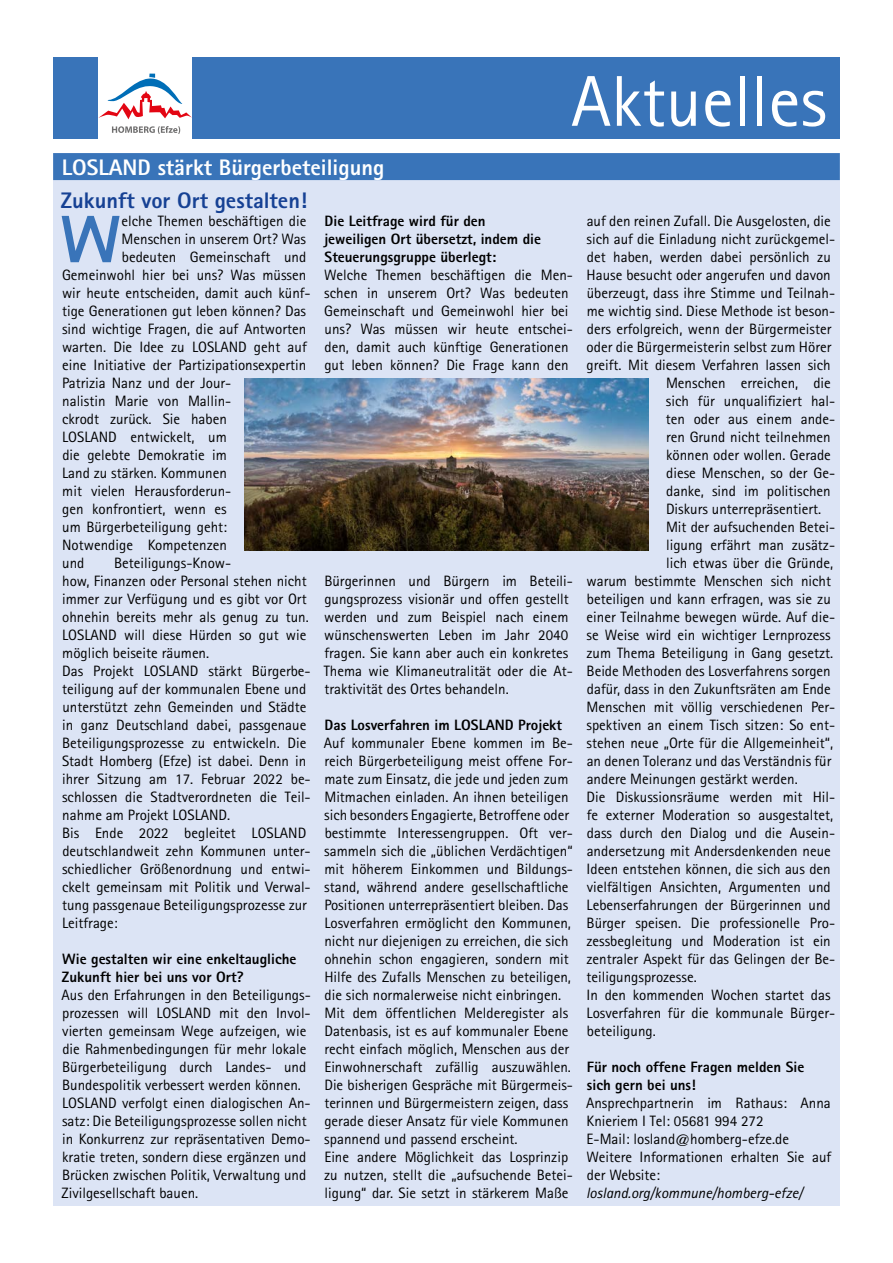
<style>
.page{position:relative;width:893px;height:1263px;background:#fff}
.page>*{position:absolute;margin:0;border:0;box-sizing:border-box;transform-origin:0 0}
.t1{font:72px "Rotis Sans Serif";color:#fff}
.t2{font:800 67.2px "Rotis Sans Serif";color:#3974b9}
.t3{font:800 22.5px "Rotis Sans Serif";color:#fff}
.t4{font:800 22.5px "Rotis Sans Serif";color:#164194}
.t5{font:15px/18px "Rotis Sans Serif";color:#000}
.t6{font:800 15px/18px "Rotis Sans Serif";color:#000}
.t7{font:italic 15px "Rotis Sans Serif";color:#000}
</style>
<div class="page">
<div style="left:53px;top:57px;width:787px;height:82px;background:#3974b9"></div>
<div style="left:53px;top:153px;width:787px;height:1052px;background:#dce4f5"></div>
<div style="left:53px;top:153px;width:787px;height:27px;background:#3974b9"></div>
<img style="left:244px;top:379px;width:404px;height:171px">
<div style="left:98px;top:57px;width:94px;height:94px;background:#fff"></div>
<svg style="left:112px;top:126px;width:68px;height:8px"></svg>
<svg style="left:98px;top:74px;width:94px;height:45px"></svg>
<h1 class="t1" style="left:571px;top:59px;width:257px">Aktuelles</h1>
<h3 class="t3" style="left:62px;top:153px;width:324px">LOSLAND stärkt Bürgerbeteiligung</h3>
<h3 class="t4" style="left:61px;top:186px;width:248px">Zukunft vor Ort gestalten!</h3>
<h2 class="t2" style="left:60px;top:197px;width:62px">W</h2>
<p class="t5" style="left:121px;top:212px;width:186px">elche Themen beschäftigen die</p>
<p class="t6" style="left:324px;top:212px;width:218px">Die Leitfrage wird für den jeweiligen Ort übersetzt, indem die<br>Steuerungsgruppe überlegt:</p>
<p class="t5" style="left:324px;top:266px;width:250px">Welche Themen beschäftigen die Men&shy;schen in unserem Ort? Was bedeuten Gemeinschaft und Gemeinwohl hier bei uns? Was müssen wir heute entschei&shy;den, damit auch künftige Generationen gut leben können? Die Frage kann den</p>
<p class="t5" style="left:122px;top:230px;width:186px">Menschen in unserem Ort? Was</p>
<p class="t5" style="left:122px;top:248px;width:186px">bedeuten Gemeinschaft und</p>
<p class="t5" style="left:62px;top:266px;width:246px">Gemeinwohl hier bei uns? Was müssen</p>
<p class="t5" style="left:62px;top:284px;width:250px">wir heute entscheiden, damit auch künf-</p>
<p class="t5" style="left:62px;top:302px;width:246px">tige Generationen gut leben können? Das</p>
<p class="t5" style="left:62px;top:320px;width:246px">sind wichtige Fragen, die auf Antworten</p>
<p class="t5" style="left:62px;top:338px;width:246px">warten. Die Idee zu LOSLAND geht auf</p>
<p class="t5" style="left:62px;top:356px;width:246px">eine Initiative der Partizipationsexpertin</p>
<p class="t5" style="left:62px;top:374px;width:171px">Patrizia Nanz und der Jour-</p>
<p class="t5" style="left:62px;top:392px;width:171px">nalistin Marie von Mallin-</p>
<p class="t5" style="left:62px;top:410px;width:166px">ckrodt zurück. Sie haben</p>
<p class="t5" style="left:62px;top:428px;width:166px">LOSLAND entwickelt, um</p>
<p class="t5" style="left:62px;top:446px;width:166px">die gelebte Demokratie im</p>
<p class="t5" style="left:62px;top:464px;width:166px">Land zu stärken. Kommunen</p>
<p class="t5" style="left:62px;top:482px;width:171px">mit vielen Herausforderun-</p>
<p class="t5" style="left:62px;top:500px;width:166px">gen konfrontiert, wenn es</p>
<p class="t5" style="left:62px;top:518px;width:166px">um Bürgerbeteiligung geht:</p>
<p class="t5" style="left:62px;top:536px;width:166px">Notwendige Kompetenzen</p>
<p class="t5" style="left:62px;top:554px;width:24px">und</p>
<p class="t5" style="left:62px;top:554px;width:250px;text-indent:52px">Beteiligungs-Know-<br>how, Finanzen oder Personal stehen nicht immer zur Verfügung und es gibt vor Ort ohnehin bereits mehr als genug zu tun.<br>LOSLAND will diese Hürden so gut wie möglich beiseite räumen.<br>Das Projekt LOSLAND stärkt Bürgerbe&shy;teiligung auf der kommunalen Ebene und unterstützt zehn Gemeinden und Städte in ganz Deutschland dabei, passgenaue Beteiligungsprozesse zu entwickeln. Die Stadt Homberg (Efze) ist dabei. Denn in ihrer Sitzung am 17. Februar 2022 be&shy;schlossen die Stadtverordneten die Teil&shy;nahme am Projekt LOSLAND.<br>Bis Ende 2022 begleitet LOSLAND deutschlandweit zehn Kommunen unter&shy;schiedlicher Größenordnung und entwi&shy;ckelt gemeinsam mit Politik und Verwal&shy;tung passgenaue Beteiligungsprozesse zur Leitfrage:</p>
<p class="t6" style="left:62px;top:950px;width:236px">Wie gestalten wir eine enkeltaugliche<br>Zukunft hier bei uns vor Ort?</p>
<p class="t5" style="left:62px;top:986px;width:251px">Aus den Erfahrungen in den Beteiligungs&shy;prozessen will LOSLAND mit den Invol&shy;vierten gemeinsam Wege aufzeigen, wie die Rahmenbedingungen für mehr lokale Bürgerbeteiligung durch Landes- und Bundespolitik verbessert werden können.<br>LOSLAND verfolgt einen dialogischen An&shy;satz: Die Beteiligungsprozesse sollen nicht in Konkurrenz zur repräsentativen Demo&shy;kratie treten, sondern diese ergänzen und Brücken zwischen Politik, Verwaltung und Zivilgesellschaft bauen.</p>
<p class="t5" style="left:324px;top:572px;width:251px">Bürgerinnen und Bürgern im Beteili&shy;gungsprozess visionär und offen gestellt werden und zum Beispiel nach einem wünschenswerten Leben im Jahr 2040 fragen. Sie kann aber auch ein konkretes Thema wie Klimaneutralität oder die At&shy;traktivität des Ortes behandeln.</p>
<p class="t6" style="left:325px;top:716px;width:239px">Das Losverfahren im LOSLAND Projekt</p>
<p class="t5" style="left:324px;top:734px;width:251px">Auf kommunaler Ebene kommen im Be&shy;reich Bürgerbeteiligung meist offene For&shy;mate zum Einsatz, die jede und jeden zum Mitmachen einladen. An ihnen beteiligen sich besonders Engagierte, Betroffene oder bestimmte Interessengruppen. Oft ver&shy;sammeln sich die „üblichen Verdächtigen“ mit höherem Einkommen und Bildungs&shy;stand, während andere gesellschaftliche Positionen unterrepräsentiert bleiben. Das Losverfahren ermöglicht den Kommunen, nicht nur diejenigen zu erreichen, die sich ohnehin schon engagieren, sondern mit Hilfe des Zufalls Menschen zu beteiligen, die sich normalerweise nicht einbringen.<br>Mit dem öffentlichen Melderegister als Datenbasis, ist es auf kommunaler Ebene recht einfach möglich, Menschen aus der Einwohnerschaft zufällig auszuwählen.<br>Die bisherigen Gespräche mit Bürgermeis&shy;terinnen und Bürgermeistern zeigen, dass gerade dieser Ansatz für viele Kommunen spannend und passend erscheint.<br>Eine andere Möglichkeit das Losprinzip zu nutzen, stellt die „aufsuchende Betei&shy;ligung“ dar. Sie setzt in stärkerem Maße</p>
<p class="t5" style="left:587px;top:212px;width:246px">auf den reinen Zufall. Die Ausgelosten, die</p>
<p class="t5" style="left:586px;top:230px;width:250px">sich auf die Einladung nicht zurückgemel-</p>
<p class="t5" style="left:587px;top:248px;width:245px">det haben, werden dabei persönlich zu</p>
<p class="t5" style="left:587px;top:266px;width:246px">Hause besucht oder angerufen und davon</p>
<p class="t5" style="left:587px;top:284px;width:250px">überzeugt, dass ihre Stimme und Teilnah-</p>
<p class="t5" style="left:587px;top:302px;width:250px">me wichtig sind. Diese Methode ist beson-</p>
<p class="t5" style="left:587px;top:320px;width:246px">ders erfolgreich, wenn der Bürgermeister</p>
<p class="t5" style="left:587px;top:338px;width:246px">oder die Bürgermeisterin selbst zum Hörer</p>
<p class="t5" style="left:587px;top:356px;width:246px">greift. Mit diesem Verfahren lassen sich</p>
<p class="t5" style="left:666px;top:374px;width:166px">Menschen erreichen, die</p>
<p class="t5" style="left:666px;top:392px;width:171px">sich für unqualifiziert hal-</p>
<p class="t5" style="left:666px;top:410px;width:171px">ten oder aus einem ande-</p>
<p class="t5" style="left:666px;top:428px;width:166px">ren Grund nicht teilnehmen</p>
<p class="t5" style="left:666px;top:446px;width:166px">können oder wollen. Gerade</p>
<p class="t5" style="left:666px;top:464px;width:170px">diese Menschen, so der Ge-</p>
<p class="t5" style="left:666px;top:482px;width:166px">danke, sind im politischen</p>
<p class="t5" style="left:666px;top:500px;width:157px">Diskurs unterrepräsentiert.</p>
<p class="t5" style="left:666px;top:518px;width:171px">Mit der aufsuchenden Betei-</p>
<p class="t5" style="left:666px;top:536px;width:170px">ligung erfährt man zusätz-</p>
<p class="t5" style="left:666px;top:554px;width:168px">lich etwas über die Gründe,</p>
<p class="t5" style="left:586px;top:572px;width:246px">warum bestimmte Menschen sich nicht</p>
<p class="t5" style="left:587px;top:590px;width:245px">beteiligen und kann erfragen, was sie zu</p>
<p class="t5" style="left:587px;top:608px;width:250px">einer Teilnahme bewegen würde. Auf die-</p>
<p class="t5" style="left:586px;top:626px;width:246px">se Weise wird ein wichtiger Lernprozess</p>
<p class="t5" style="left:586px;top:644px;width:248px">zum Thema Beteiligung in Gang gesetzt.</p>
<p class="t5" style="left:587px;top:662px;width:246px">Beide Methoden des Losverfahrens sorgen</p>
<p class="t5" style="left:587px;top:680px;width:245px">dafür, dass in den Zukunftsräten am Ende</p>
<p class="t5" style="left:587px;top:698px;width:250px">Menschen mit völlig verschiedenen Per-</p>
<p class="t5" style="left:586px;top:716px;width:250px">spektiven an einem Tisch sitzen: So ent-</p>
<p class="t5" style="left:586px;top:734px;width:248px">stehen neue „Orte für die Allgemeinheit“,</p>
<p class="t5" style="left:587px;top:752px;width:246px">an denen Toleranz und das Verständnis für</p>
<p class="t5" style="left:587px;top:770px;width:213px">andere Meinungen gestärkt werden.</p>
<p class="t5" style="left:587px;top:788px;width:250px">Die Diskussionsräume werden mit Hil-</p>
<p class="t5" style="left:587px;top:806px;width:248px">fe externer Moderation so ausgestaltet,</p>
<p class="t5" style="left:587px;top:824px;width:250px">dass durch den Dialog und die Ausein-</p>
<p class="t5" style="left:587px;top:842px;width:246px">andersetzung mit Andersdenkenden neue</p>
<p class="t5" style="left:587px;top:860px;width:246px">Ideen entstehen können, die sich aus den</p>
<p class="t5" style="left:587px;top:878px;width:245px">vielfältigen Ansichten, Argumenten und</p>
<p class="t5" style="left:587px;top:896px;width:246px">Lebenserfahrungen der Bürgerinnen und</p>
<p class="t5" style="left:587px;top:914px;width:250px">Bürger speisen. Die professionelle Pro-</p>
<p class="t5" style="left:586px;top:932px;width:246px">zessbegleitung und Moderation ist ein</p>
<p class="t5" style="left:586px;top:950px;width:250px">zentraler Aspekt für das Gelingen der Be-</p>
<p class="t5" style="left:587px;top:968px;width:112px">teiligungsprozesse.</p>
<p class="t5" style="left:587px;top:986px;width:246px">In den kommenden Wochen startet das</p>
<p class="t5" style="left:587px;top:1004px;width:250px">Losverfahren für die kommunale Bürger-</p>
<p class="t5" style="left:587px;top:1022px;width:70px">beteiligung.</p>
<p class="t6" style="left:587px;top:1058px;width:219px">Für noch offene Fragen melden Sie sich gern bei uns!</p>
<p class="t5" style="left:586px;top:1094px;width:247px">Ansprechpartnerin im Rathaus: Anna<br>Knieriem I Tel: 05681 994 272<br>E-Mail: losland@homberg-efze.de<br>Weitere Informationen erhalten Sie auf der Website:</p>
<p class="t7" style="left:586px;top:1184px;width:218px">losland.org/kommune/homberg-efze/</p>
</div>
